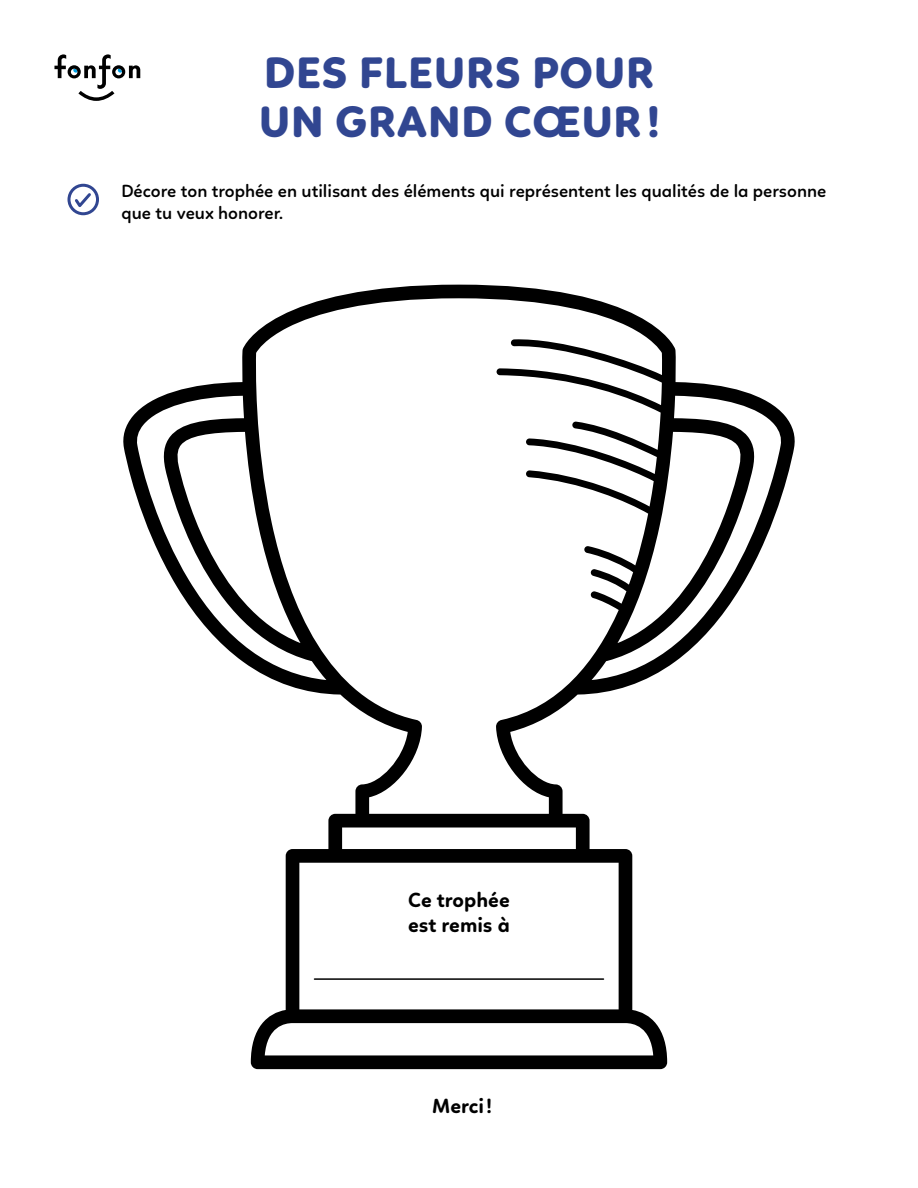
<style>
.page{position:relative;width:918px;height:1188px;background:#fff}
.page>*{position:absolute;margin:0;border:0;box-sizing:border-box;transform-origin:0 0}
.t1{font:800 45px/49.5px "Linotte";letter-spacing:.015em;color:#314691}
.t2{font:700 21px/25.2px "Linotte";color:#000}
.t3{font:600 18px/21.6px "Linotte";color:#000}
</style>
<div class="page">
<svg style="left:123px;top:285px;width:672px;height:784px"></svg>
<div style="left:68px;top:184px;width:31px;height:31px;border:3px solid #314691;border-radius:50%"></div>
<svg style="left:72px;top:190px;width:22px;height:21px"></svg>
<svg style="left:54px;top:54px;width:86px;height:47px"></svg>
<hr style="left:314px;top:978px;width:290px;height:2px;background:#000">
<h1 class="t1" style="left:259px;top:47px;width:402px">DES FLEURS POUR<br>UN GRAND CŒUR!</h1>
<p class="t3" style="left:122px;top:180px;width:706px">Décore ton trophée en utilisant des éléments qui représentent les qualités de la personne que tu veux honorer.</p>
<p class="t2" style="left:408px;top:887px;width:103px">Ce trophée est remis à</p>
<p class="t2" style="left:432px;top:1093px;width:61px">Merci!</p>
</div>
